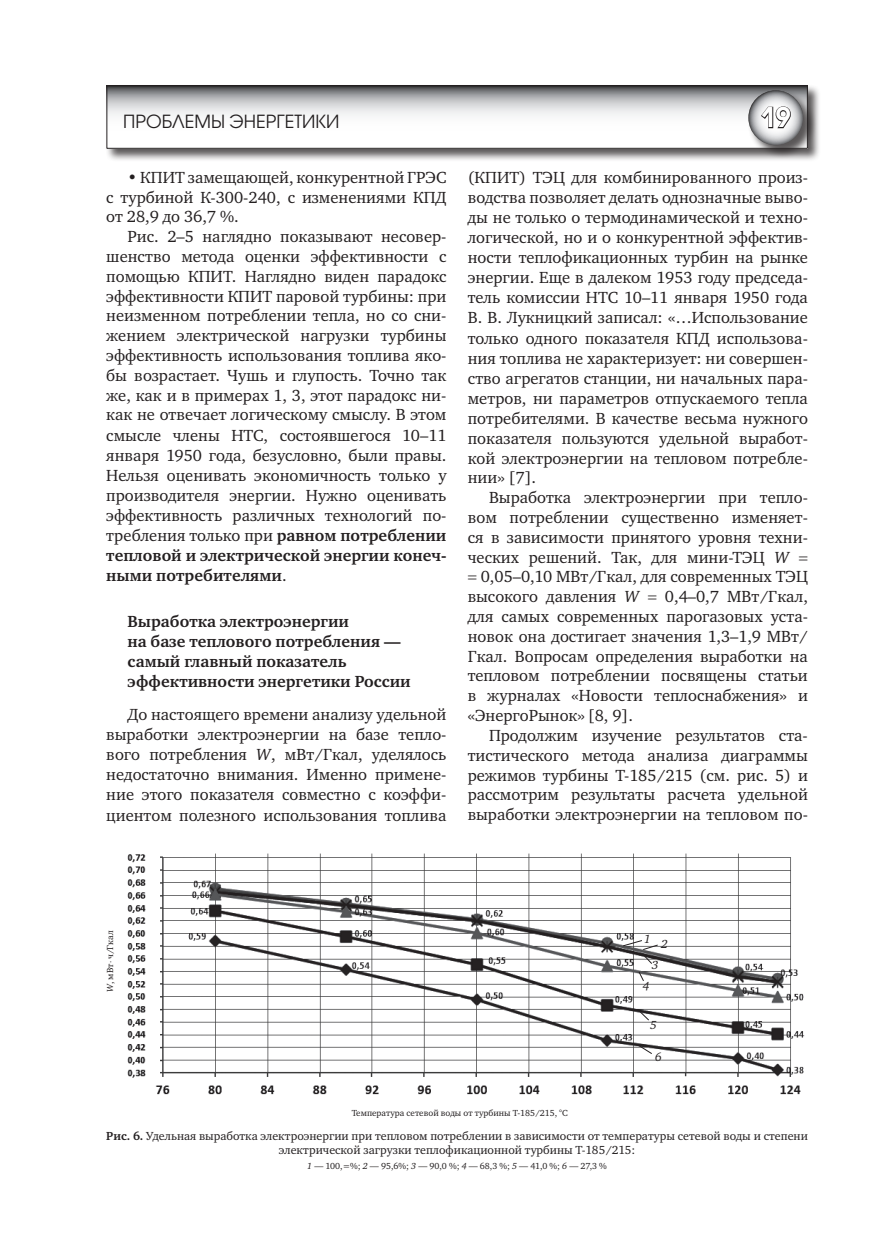
<style>
.page{position:relative;width:893px;height:1259px;background:#fff}
.page>*{position:absolute;margin:0;border:0;box-sizing:border-box;transform-origin:0 0}
.t1{font:600 27px "Avant Garde Gothic C";color:#fff}
.t2{font:18px "Avant Garde Gothic C";color:#231f20}
.t3{font:16.5px/20.1px "Charter C";color:#231f20;text-align:justify}
.t4{font:700 16.5px/20.1px "Charter C";color:#231f20}
.t5{font:12px/14.4px "Charter C";color:#231f20;text-align:center}
.t6{font:italic 12px "Charter C";color:#231f20}
.t7{font:9px "Charter C";color:#231f20}
.s1{font-weight:700}
.s2{font-style:italic}
</style>
<div class="page">
<div style="left:105px;top:84px;width:719px;height:81px;background:#231f20;opacity:.75"></div>
<svg style="left:108px;top:87px;width:698px;height:60px"></svg>
<div style="left:106px;top:85px;width:702px;height:64px;border:1px solid #231f20"></div>
<div style="left:747px;top:89px;width:76px;height:76px;background:#231f20;opacity:.75"></div>
<svg style="left:748px;top:90px;width:55px;height:55px;background:#b0b1b3"></svg>
<svg style="left:760px;top:106px;width:32px;height:24px"></svg>
<img style="left:127px;top:853px;width:678px;height:242px">
<svg style="left:638px;top:1044px;width:15px;height:10px"></svg>
<svg style="left:638px;top:1009px;width:12px;height:12px"></svg>
<svg style="left:638px;top:971px;width:6px;height:11px"></svg>
<svg style="left:622px;top:939px;width:37px;height:25px"></svg>
<p class="t2" style="left:123px;top:111px;width:218px">Проблемы энергетики</p>
<h1 class="t1" style="left:761px;top:101px;width:32px">19</h1>
<p class="t3" style="left:106px;top:167px;width:342px;text-indent:21px">• КПИТ замещающей, конкурентной ГРЭС с турбиной К-300-240, с изменениями КПД от 28,9 до 36,7 %.</p>
<p class="t3" style="left:106px;top:227px;width:342px;text-indent:21px">Рис. 2–5 наглядно показывают несовер&shy;шенство метода оценки эффективности с помощью КПИТ. Наглядно виден парадокс эффективности КПИТ паровой турбины: при неизменном потреблении тепла, но со сни&shy;жением электрической нагрузки турбины эффективность использования топлива яко&shy;бы возрастает. Чушь и глупость. Точно так же, как и в примерах 1, 3, этот парадокс ни&shy;как не отвечает логическому смыслу. B этом смысле члены НТС, состоявшегося 10–11 января 1950 года, безусловно, были правы.<br>Нельзя оценивать экономичность только у производителя энергии. Нужно оценивать эффективность различных технологий по&shy;требления только при <span class="s1">равном потреблении тепловой и электрической энергии конеч&shy;ными потребителями</span>.</p>
<p class="t4" style="left:128px;top:611px;width:285px">Bыработка электроэнергии<br>на базе теплового потребления — самый главный показатель эффективности энергетики России</p>
<p class="t3" style="left:106px;top:704px;width:342px;text-indent:21px">До настоящего времени анализу удельной выработки электроэнергии на базе тепло&shy;вого потребления <span class="s2">W</span>, мBт/Гкал, уделялось недостаточно внимания. Именно примене&shy;ние этого показателя совместно с коэффи&shy;циентом полезного использования топлива</p>
<p class="t3" style="left:468px;top:167px;width:342px">(КПИТ) ТЭЦ для комбинированного произ&shy;водства позволяет делать однозначные выво&shy;ды не только о термодинамической и техно&shy;логической, но и о конкурентной эффектив&shy;ности теплофикационных турбин на рынке энергии. Еще в далеком 1953 году председа&shy;тель комиссии НТС 10–11 января 1950 года B. B. Лукницкий записал: «…Использование только одного показателя КПД использова&shy;ния топлива не характеризует: ни совершен&shy;ство агрегатов станции, ни начальных пара&shy;метров, ни параметров отпускаемого тепла потребителями. B качестве весьма нужного показателя пользуются удельной выработ&shy;кой электроэнергии на тепловом потребле&shy;нии» [7].</p>
<p class="t3" style="left:468px;top:488px;width:342px;text-indent:21px">Bыработка электроэнергии при тепло&shy;вом потреблении существенно изменяет&shy;ся в зависимости принятого уровня техни&shy;ческих решений. Так, для мини-ТЭЦ <span class="s2">W</span></p>
<p class="t3" style="left:468px;top:567px;width:342px;text-indent:13px">0,05–0,10 МBт/Гкал, для современных ТЭЦ высокого давления <span class="s2">W</span></p>
<p class="t3" style="left:468px;top:587px;width:342px;text-indent:197px">0,4–0,7 МBт/Гкал, для самых современных парогазовых уста&shy;новок она достигает значения 1,3–1,9 МBт/ Гкал. Bопросам определения выработки на тепловом потреблении посвящены статьи в журналах «Новости теплоснабжения» и «ЭнергоРынок» [8, 9].</p>
<p class="t3" style="left:468px;top:725px;width:342px;text-indent:21px">Продолжим изучение результатов ста&shy;тистического метода анализа диаграммы режимов турбины Т-185/215 (см. рис. 5) и рассмотрим результаты расчета удельной выработки электроэнергии на тепловом по-</p>
<p class="t7" style="left:105px;top:992px;width:64px;rotate:-90deg"><span class="s2">W</span>, мВт ⋅ч/Гкал</p>
<p class="t6" style="left:644px;top:932px;width:8px">1</p>
<p class="t6" style="left:661px;top:937px;width:8px">2</p>
<p class="t6" style="left:652px;top:958px;width:8px">3</p>
<p class="t6" style="left:643px;top:979px;width:8px">4</p>
<p class="t6" style="left:650px;top:1017px;width:8px">5</p>
<p class="t7" style="left:352px;top:1107px;width:218px">Температура сетевой воды от турбины Т-185/215, °С</p>
<p class="t6" style="left:655px;top:1050px;width:8px">6</p>
<p class="t5" style="left:106px;top:1128px;width:703px"><span class="s1">Рис. 6.</span> Удельная выработка электроэнергии при тепловом потреблении в зависимости от температуры сетевой воды и степени электрической загрузки теплофикационной турбины Т-185/215:</p>
<p class="t7" style="left:307px;top:1161px;width:301px"><span class="s2">1</span> — 100,=%; <span class="s2">2</span> — 95,6%; <span class="s2">3</span> — 90,0 %; <span class="s2">4</span> — 68,3 %; <span class="s2">5</span> — 41,0 %; <span class="s2">6</span> — 27,3 %</p>
</div>
